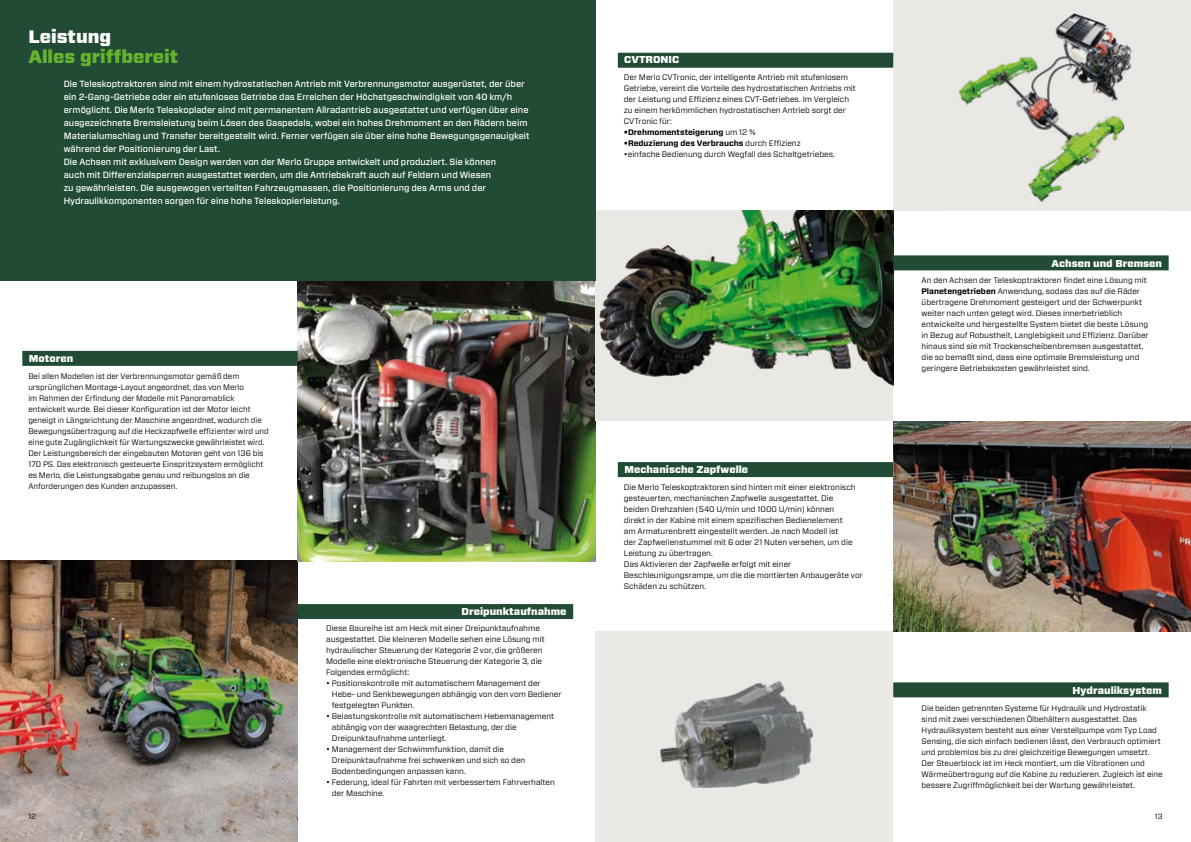
<style>
.page{position:relative;width:1191px;height:842px;background:#fff}
.page>*{position:absolute;margin:0;border:0;box-sizing:border-box;transform-origin:0 0}
.t1{font:900 18px "Forza";color:#65b32e}
.t2{font:900 18px "Forza";color:#fff}
.t3{font:900 10px "Forza";color:#fff}
.t4{font:500 9px/13px "Forza";color:#fff}
.t5{font:8px/11px "Forza";color:#000}
.t6{font:700 8px "Forza";color:#000}
.t7{font:7.5px "Forza";color:#000}
.s1{font-weight:400}
.s2{font-weight:700}
</style>
<div class="page">
<img style="left:0;top:561px;width:298px;height:281px">
<img style="left:298px;top:281px;width:297px;height:280px">
<div style="left:893px;top:0;width:298px;height:210px;background:#eae9e6"></div>
<img style="left:958px;top:13px;width:176px;height:189px">
<div style="left:595px;top:631px;width:298px;height:211px;background:#eae9e6"></div>
<img style="left:660px;top:681px;width:154px;height:107px">
<img style="left:595px;top:210px;width:298px;height:211px">
<img style="left:893px;top:421px;width:298px;height:210px">
<div style="left:0;top:0;width:595px;height:281px;background:#214b35"></div>
<div style="left:893px;top:682px;width:275px;height:15px;background:#214b35"></div>
<div style="left:618px;top:462px;width:275px;height:15px;background:#214b35"></div>
<div style="left:893px;top:255px;width:275px;height:15px;background:#214b35"></div>
<div style="left:618px;top:53px;width:275px;height:15px;background:#214b35"></div>
<div style="left:298px;top:604px;width:275px;height:15px;background:#214b35"></div>
<div style="left:22px;top:351px;width:276px;height:15px;background:#214b35"></div>
<h1 class="t2" style="left:28px;top:24px;width:84px">Leistung</h1>
<h1 class="t1" style="left:28px;top:44px;width:151px">Alles griffbereit</h1>
<p class="t4" style="left:64px;top:77px;width:467px">Die Teleskoptraktoren sind mit einem hydrostatischen Antrieb mit Verbrennungsmotor ausgerüstet, der über ein 2-Gang-Getriebe oder ein stufenloses Getriebe das Erreichen der Höchstgeschwindigkeit von 40 km/h ermöglicht. Die Merlo Teleskoplader sind mit permanentem Allradantrieb ausgestattet und verfügen über eine ausgezeichnete Bremsleistung beim Lösen des Gaspedals, wobei ein hohes Drehmoment an den Rädern beim Materialumschlag und Transfer bereitgestellt wird. Ferner verfügen sie über eine hohe Bewegungsgenauigkeit während der Positionierung der Last.<br>Die Achsen mit exklusivem Design werden von der Merlo Gruppe entwickelt und produziert. Sie können<br>auch mit Differenzialsperren ausgestattet werden, um die Antriebskraft auch auf Feldern und Wiesen<br>zu gewährleisten. Die ausgewogen verteilten Fahrzeugmassen, die Positionierung des Arms und der Hydraulikkomponenten sorgen für eine hohe Teleskopierleistung.</p>
<p class="t3" style="left:624px;top:53px;width:57px">CVTRONIC</p>
<p class="t5" style="left:624px;top:71px;width:233px">Der Merlo CVTronic, der intelligente Antrieb mit stufenlosem Getriebe, vereint die Vorteile des hydrostatischen Antriebs mit der Leistung und Effizienz eines CVT-Getriebes. Im Vergleich zu einem herkömmlichen hydrostatischen Antrieb sorgt der CVTronic für:</p>
<p class="t6" style="left:624px;top:127px;width:133px">•Drehmomentsteigerung <span class="s1">um 12 %</span></p>
<p class="t6" style="left:624px;top:138px;width:178px">•Reduzierung des Verbrauchs <span class="s1">durch Effizienz</span></p>
<p class="t5" style="left:624px;top:148px;width:213px">•einfache Bedienung durch Wegfall des Schaltgetriebes.</p>
<p class="t3" style="left:29px;top:352px;width:46px">Motoren</p>
<p class="t5" style="left:28px;top:370px;width:242px">Bei allen Modellen ist der Verbrennungsmotor gemäß dem ursprünglichen Montage-Layout angeordnet, das von Merlo<br>im Rahmen der Erfindung der Modelle mit Panoramablick entwickelt wurde. Bei dieser Konfiguration ist der Motor leicht geneigt in Längsrichtung der Maschine angeordnet, wodurch die Bewegungsübertragung auf die Heckzapfwelle effizienter wird und eine gute Zugänglichkeit für Wartungszwecke gewährleistet wird.<br>Der Leistungsbereich der eingebauten Motoren geht von 136 bis 170 PS. Das elektronisch gesteuerte Einspritzsystem ermöglicht es Merlo, die Leistungsabgabe genau und reibungslos an die Anforderungen des Kunden anzupassen.</p>
<p class="t3" style="left:461px;top:604px;width:107px">Dreipunktaufnahme</p>
<p class="t5" style="left:326px;top:623px;width:220px">Diese Baureihe ist am Heck mit einer Dreipunktaufnahme ausgestattet. Die kleineren Modelle sehen eine Lösung mit hydraulischer Steuerung der Kategorie 2 vor, die größeren Modelle eine elektronische Steuerung der Kategorie 3, die Folgendes ermöglicht:</p>
<p class="t5" style="left:332px;top:678px;width:231px;text-indent:-6px">• Positionskontrolle mit automatischem Management der<br>Hebe- und Senkbewegungen abhängig von den vom Bediener festgelegten Punkten.</p>
<p class="t5" style="left:332px;top:711px;width:224px;text-indent:-6px">• Belastungskontrolle mit automatischem Hebemanagement abhängig von der waagrechten Belastung, der die<br>Dreipunktaufnahme unterliegt.</p>
<p class="t5" style="left:332px;top:744px;width:195px;text-indent:-6px">• Management der Schwimmfunktion, damit die<br>Dreipunktaufnahme frei schwenken und sich so den<br>Bodenbedingungen anpassen kann.</p>
<p class="t5" style="left:332px;top:777px;width:225px;text-indent:-6px">• Federung, ideal für Fahrten mit verbessertem Fahrverhalten der Maschine.</p>
<p class="t3" style="left:624px;top:463px;width:125px">Mechanische Zapfwelle</p>
<p class="t5" style="left:624px;top:481px;width:240px">Die Merlo Teleskoptraktoren sind hinten mit einer elektronisch gesteuerten, mechanischen Zapfwelle ausgestattet. Die<br>beiden Drehzahlen (540 U/min und 1000 U/min) können<br>direkt in der Kabine mit einem spezifischen Bedienelement<br>am Armaturenbrett eingestellt werden. Je nach Modell ist<br>der Zapfwellenstummel mit 6 oder 21 Nuten versehen, um die Leistung zu übertragen.<br>Das Aktivieren der Zapfwelle erfolgt mit einer Beschleunigungsrampe, um die die montierten Anbaugeräte vor Schäden zu schützen.</p>
<p class="t3" style="left:1051px;top:256px;width:112px">Achsen und Bremsen</p>
<p class="t5" style="left:921px;top:275px;width:229px">An den Achsen der Teleskoptraktoren findet eine Lösung mit <span class="s2">Planetengetrieben</span> Anwendung, sodass das auf die Räder übertragene Drehmoment gesteigert und der Schwerpunkt weiter nach unten gelegt wird. Dieses innerbetrieblich entwickelte und hergestellte System bietet die beste Lösung in Bezug auf Robustheit, Langlebigkeit und Effizienz. Darüber hinaus sind sie mit Trockenscheibenbremsen ausgestattet, die so bemaßt sind, dass eine optimale Bremsleistung und geringere Betriebskosten gewährleistet sind.</p>
<p class="t3" style="left:1072px;top:684px;width:91px">Hydrauliksystem</p>
<p class="t5" style="left:921px;top:702px;width:242px">Die beiden getrennten Systeme für Hydraulik und Hydrostatik sind mit zwei verschiedenen Ölbehältern ausgestattet. Das Hydrauliksystem besteht aus einer Verstellpumpe vom Typ Load Sensing, die sich einfach bedienen lässt, den Verbrauch optimiert und problemlos bis zu drei gleichzeitige Bewegungen umsetzt.<br>Der Steuerblock ist im Heck montiert, um die Vibrationen und Wärmeübertragung auf die Kabine zu reduzieren. Zugleich ist eine bessere Zugriffmöglichkeit bei der Wartung gewährleistet.</p>
<p class="t7" style="left:28px;top:812px;width:9px">12</p>
<p class="t7" style="left:1154px;top:812px;width:9px">13</p>
</div>
